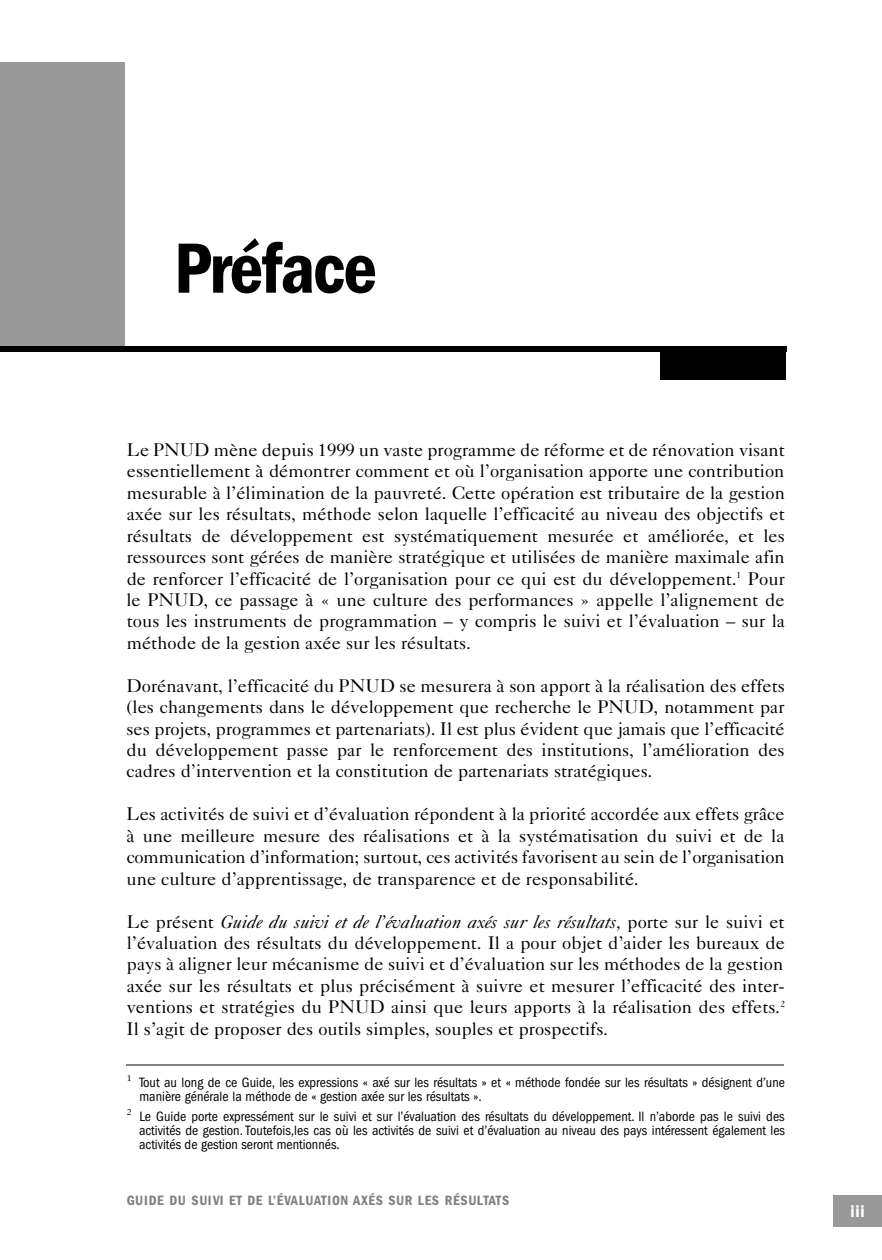
<style>
.page{position:relative;width:882px;height:1260px;background:#fff}
.page>*{position:absolute;margin:0;border:0;box-sizing:border-box;transform-origin:0 0}
.t1{font:600 condensed 73.5px "Franklin Gothic";letter-spacing:-.03em;color:#000}
.t2{font:18.38px/21.3px "Caslon Five Forty";color:#000;text-align:justify}
.t3{font:600 condensed 17.5px "Franklin Gothic";color:#fff}
.t4{font:condensed 14px/14px "Franklin Gothic";color:#000}
.t5{font:600 condensed 14px "Franklin Gothic";letter-spacing:.03em;color:#808080}
.t6{font:8.75px "Caslon Two Twenty Four";color:#000}
.s1{font-style:italic}
</style>
<div class="page">
<div style="left:0;top:62px;width:125px;height:287px;background:#999"></div>
<div style="left:660px;top:349px;width:126px;height:31px;background:#000"></div>
<div style="left:833px;top:1196px;width:49px;height:31px;background:#999"></div>
<div style="left:0;top:346px;width:786px;height:5px;background:#000"></div>
<hr style="left:126px;top:1064px;width:658px;height:1px;background:#808080">
<h1 class="t1" style="left:174px;top:244px;width:205px">Préface</h1>
<p class="t2" style="left:127px;top:441px;width:660px">Le PNUD mène depuis 1999 un vaste programme de réforme et de rénovation visant essentiellement à démontrer comment et où l’organisation apporte une contribution mesurable à l’élimination de la pauvreté. Cette opération est tributaire de la gestion axée sur les résultats, méthode selon laquelle l’efficacité au niveau des objectifs et résultats de développement est systématiquement mesurée et améliorée, et les ressources sont gérées de manière stratégique et utilisées de manière maximale afin de renforcer l’efficacité de l’organisation pour ce qui est du développement.<sup>1</sup> Pour le PNUD, ce passage à « une culture des performances » appelle l’alignement de tous les instruments de programmation – y compris le suivi et l’évaluation – sur la méthode de la gestion axée sur les résultats.</p>
<p class="t2" style="left:126px;top:677px;width:660px">Dorénavant, l’efficacité du PNUD se mesurera à son apport à la réalisation des effets (les changements dans le développement que recherche le PNUD, notamment par ses projets, programmes et partenariats). Il est plus évident que jamais que l’eff i c a c i t é du développement passe par le renforcement des institutions, l’amélioration des cadres d’intervention et la constitution de partenariats stratégiques.</p>
<p class="t2" style="left:126px;top:805px;width:660px">Les activités de suivi et d’évaluation répondent à la priorité accordée aux effets grâce à une meilleure mesure des réalisations et à la systématisation du suivi et de la communication d’information; surtout, ces activités favorisent au sein de l’org a n i s a t i o n une culture d’apprentissage, de transparence et de responsabilité.</p>
<p class="t2" style="left:127px;top:912px;width:660px">Le présent <span class="s1">Guide du suivi et de l’évaluation axés sur les résultats,</span> porte sur le suivi et l’évaluation des résultats du développement. Il a pour objet d’aider les bureaux de pays à aligner leur mécanisme de suivi et d’évaluation sur les méthodes de la gestion axée sur les résultats et plus précisément à suivre et mesurer l’efficacité des inter&shy;ventions et stratégies du PNUD ainsi que leurs apports à la réalisation des effets.<sup>2<br></sup>Il s’agit de proposer des outils simples, souples et prospectifs.</p>
<p class="t6" style="left:127px;top:1074px;width:6px">1</p>
<p class="t4" style="left:139px;top:1077px;width:647px">Tout au long de ce Guide, les expressions « axé sur les résultats » et « méthode fondée sur les résultats » désignent d’une manière générale la méthode de « gestion axée sur les résultats ».</p>
<p class="t4" style="left:139px;top:1111px;width:647px;text-align:justify;text-indent:-12px"><sup>2</sup> Le Guide porte expressément sur le suivi et sur l’évaluation des résultats du développement. Il n’aborde pas le suivi des activités de gestion. Toutefois,les cas où les activités de suivi et d’évaluation au niveau des pays intéressent également les activités de gestion seront mentionnés.</p>
<p class="t5" style="left:127px;top:1196px;width:384px">GUIDE DU SUIVI ET DE L’ É VA L UATION AXÉS SUR LES RÉSULTAT S</p>
<p class="t3" style="left:850px;top:1205px;width:16px">i i i</p>
</div>
